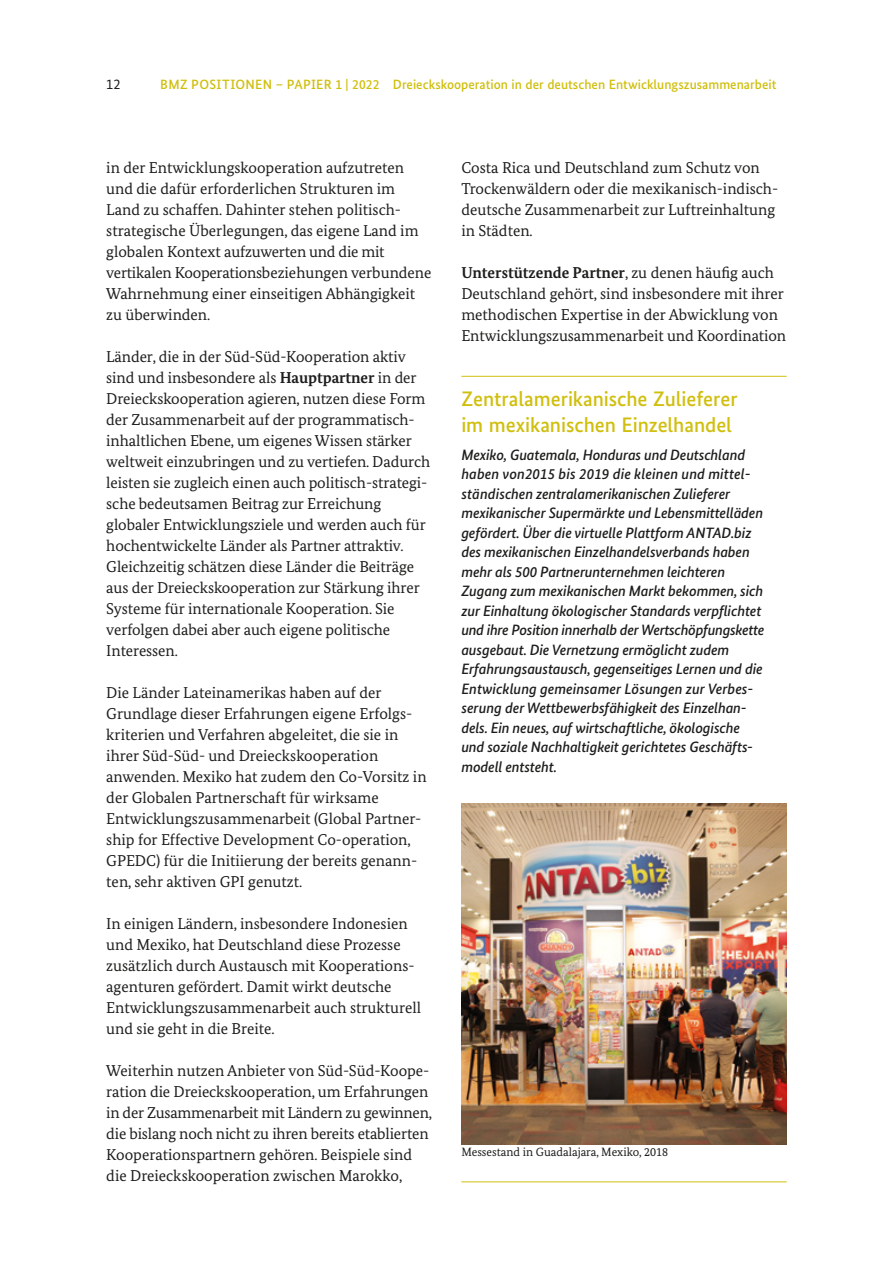
<style>
.page{position:relative;width:893px;height:1263px;background:#fff}
.page>*{position:absolute;margin:0;border:0;box-sizing:border-box;transform-origin:0 0}
.t1{font:500 21px/25.2px "Bundes Sans";letter-spacing:-.005em;color:#d0bf0e}
.t2{font:15.75px/21px "Bundes Serif";color:#1d1d1b}
.t3{font:italic 500 15px/19.5px "Bundes Sans";letter-spacing:-.01em;color:#1d1d1b}
.t4{font:14.25px "Bundes Sans";color:#1d1d1b}
.t5{font:500 13.5px "Bundes Sans";color:#d0bf0e}
.t6{font:12px "Bundes Serif";color:#1d1d1b}
.s1{font-weight:700}
</style>
<div class="page">
<hr style="left:461px;top:376px;width:326px;height:1px;background:#d0bf0e">
<hr style="left:461px;top:1181px;width:326px;height:1px;background:#d0bf0e">
<img style="left:461px;top:803px;width:326px;height:342px">
<p class="t4" style="left:106px;top:75px;width:16px">12</p>
<p class="t5" style="left:160px;top:76px;width:618px">BMZ POSITIONEN – PAPIER 1 | 2022 Dreieckskooperation in der deutschen Entwicklungszusammenarbeit</p>
<p class="t2" style="left:106px;top:157px;width:327px">in der Entwicklungskooperation aufzutreten und die dafür erforderlichen Strukturen im Land zu schaffen. Dahinter stehen politisch&shy;strategische Überlegungen, das eigene Land im globalen Kontext aufzuwerten und die mit vertikalen Kooperationsbeziehungen verbundene Wahrnehmung einer einseitigen Abhängigkeit zu überwinden.</p>
<p class="t2" style="left:106px;top:346px;width:325px">Länder, die in der Süd-Süd-Kooperation aktiv sind und insbesondere als <span class="s1">Hauptpartner</span> in der Dreieckskooperation agieren, nutzen diese Form der Zusammenarbeit auf der programmatisch&shy;inhaltlichen Ebene, um eigenes Wissen stärker weltweit einzubringen und zu vertiefen. Dadurch leisten sie zugleich einen auch politisch-strategi&shy;sche bedeutsamen Beitrag zur Erreichung globaler Entwicklungsziele und werden auch für hochentwickelte Länder als Partner attraktiv.<br>Gleichzeitig schätzen diese Länder die Beiträge aus der Dreieckskooperation zur Stärkung ihrer Systeme für internationale Kooperation. Sie verfolgen dabei aber auch eigene politische Interessen.</p>
<p class="t2" style="left:106px;top:682px;width:322px">Die Länder Lateinamerikas haben auf der Grundlage dieser Erfahrungen eigene Erfolgs&shy;kriterien und Verfahren abgeleitet, die sie in ihrer Süd-Süd- und Dreieckskooperation anwenden. Mexiko hat zudem den Co-Vorsitz in der Globalen Partnerschaft für wirksame Entwicklungszusammenarbeit (Global Partner&shy;ship for Effective Development Co-operation, GPEDC) für die Initiierung der bereits genann&shy;ten, sehr aktiven GPI genutzt.</p>
<p class="t2" style="left:106px;top:913px;width:316px">In einigen Ländern, insbesondere Indonesien und Mexiko, hat Deutschland diese Prozesse zusätzlich durch Austausch mit Kooperations&shy;agenturen gefördert. Damit wirkt deutsche Entwicklungszusammenarbeit auch strukturell und sie geht in die Breite.</p>
<p class="t2" style="left:106px;top:1060px;width:327px">Weiterhin nutzen Anbieter von Süd-Süd-Koope&shy;ration die Dreieckskooperation, um Erfahrungen in der Zusammenarbeit mit Ländern zu gewinnen, die bislang noch nicht zu ihren bereits etablierten Kooperationspartnern gehören. Beispiele sind die Dreieckskooperation zwischen Marokko,</p>
<p class="t2" style="left:461px;top:157px;width:318px">Costa Rica und Deutschland zum Schutz von Trockenwäldern oder die mexikanisch-indisch&shy;deutsche Zusammenarbeit zur Luftreinhaltung in Städten.</p>
<p class="t2" style="left:461px;top:262px;width:326px"><span class="s1">Unterstützende Partner</span>, zu denen häufig auch Deutschland gehört, sind insbesondere mit ihrer methodischen Expertise in der Abwicklung von Entwicklungszusammenarbeit und Koordination</p>
<h1 class="t1" style="left:461px;top:386px;width:278px">Zentralamerikanische Zulieferer im mexikanischen Einzelhandel</h1>
<p class="t3" style="left:461px;top:445px;width:305px">Mexiko, Guatemala, Honduras und Deutschland haben von2015 bis 2019 die kleinen und mittel&shy;ständischen zentralamerikanischen Zulieferer mexikanischer Supermärkte und Lebensmittelläden gefördert. Über die virtuelle Plattform ANTAD.biz des mexikanischen Einzelhandelsverbands haben mehr als 500 Partnerunternehmen leichteren Zugang zum mexikanischen Markt bekommen, sich zur Einhaltung ökologischer Standards verpflichtet und ihre Position innerhalb der Wertschöpfungskette ausgebaut. Die Vernetzung ermöglicht zudem Erfahrungsaustausch, gegenseitiges Lernen und die Entwicklung gemeinsamer Lösungen zur Verbes&shy;serung der Wettbewerbsfähigkeit des Einzelhan&shy;dels. Ein neues, auf wirtschaftliche, ökologische und soziale Nachhaltigkeit gerichtetes Geschäfts&shy;modell entsteht.</p>
<p class="t6" style="left:461px;top:1145px;width:208px">Messestand in Guadalajara, Mexiko, 2018</p>
</div>
